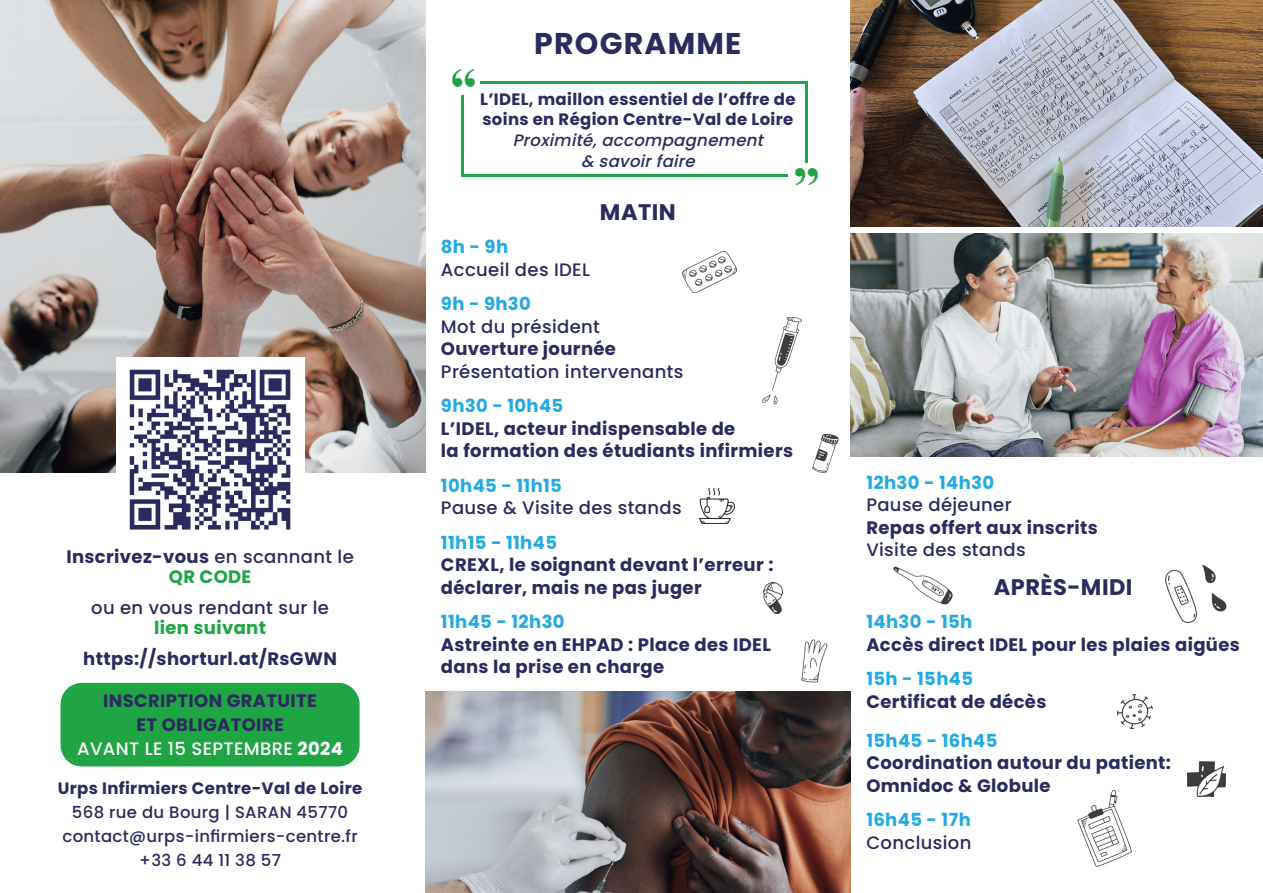
<style>
.page{position:relative;width:1263px;height:893px;background:#fff}
.page>*{position:absolute;margin:0;border:0;box-sizing:border-box;transform-origin:0 0}
.t1{font:700 30px "Poppins";letter-spacing:.04em;color:#2a2b5e}
.t2{font:700 22.5px "Poppins";letter-spacing:.02em;color:#2a2b5e}
.t3{font:700 18px/22.5px "Poppins";letter-spacing:.02em;color:#2a2b5e}
.t4{font:500 18px "Poppins";letter-spacing:.02em;color:#2a2b5e}
.t5{font:700 18px "Poppins";letter-spacing:.02em;color:#22aae2}
.t6{font:700 18px "Poppins";letter-spacing:.02em;color:#20a545}
.t7{font:700 16.5px/19.5px "Poppins";letter-spacing:.02em;color:#2a2b5e}
.t8{font:500 16.5px/24px "Poppins";letter-spacing:.02em;color:#2a2b5e;text-align:center}
.t9{font:italic 500 16.5px/21px "Poppins";color:#2a2b5e;text-align:center}
.s1{font-weight:500}
.s2{color:#20a545}
.s3{font-weight:500;color:#fff}
.s4{color:#fff}
</style>
<div class="page">
<img style="left:0;top:0;width:425px;height:472px">
<img style="left:116px;top:357px;width:188px;height:173px">
<div style="left:61px;top:683px;width:299px;height:83px;background:#20a545;border-radius:21px"></div>
<img style="left:850px;top:0;width:413px;height:227px">
<img style="left:850px;top:233px;width:413px;height:223px">
<img style="left:425px;top:691px;width:425px;height:202px">
<img style="left:452px;top:69px;width:23px;height:18px">
<hr style="left:480px;top:81px;width:326px;height:2px;background:#1ea545">
<hr style="left:463px;top:175px;width:325px;height:2px;background:#1ea545">
<hr style="left:462px;top:96px;width:2px;height:81px;background:#1ea545">
<hr style="left:806px;top:81px;width:2px;height:82px;background:#1ea545">
<img style="left:795px;top:167px;width:23px;height:19px">
<img style="left:682px;top:252px;width:55px;height:40px">
<img style="left:762px;top:318px;width:40px;height:86px">
<img style="left:813px;top:435px;width:25px;height:37px">
<img style="left:699px;top:489px;width:35px;height:35px">
<img style="left:763px;top:582px;width:19px;height:31px">
<img style="left:801px;top:639px;width:27px;height:44px">
<img style="left:893px;top:566px;width:59px;height:39px">
<img style="left:1165px;top:570px;width:31px;height:53px">
<img style="left:1203px;top:564px;width:24px;height:48px">
<img style="left:1118px;top:694px;width:35px;height:34px">
<img style="left:1187px;top:762px;width:39px;height:34px">
<img style="left:1077px;top:791px;width:54px;height:75px">
<p class="t3" style="left:66px;top:547px;width:289px;line-height:19.5px;text-align:center">Inscrivez-vous <span class="s1">en scannant le<br></span><span class="s2">QR CODE</span></p>
<p class="t4" style="left:91px;top:597px;width:239px">ou en vous rendant sur le</p>
<p class="t6" style="left:154px;top:617px;width:114px">lien suivant</p>
<p class="t3" style="left:83px;top:648px;width:255px">https://shorturl.at/RsGWN</p>
<p class="t3" style="left:77px;top:689px;width:267px;line-height:24px;text-align:center">INSCRIPTION GRATUITE<br>ET OBLIGATOIRE<br><span class="s3">AVANT LE 15 SEPTEMBRE</span> <span class="s4">2024</span></p>
<p class="t7" style="left:58px;top:778px;width:306px">Urps Infirmiers Centre-Val de Loire</p>
<p class="t8" style="left:62px;top:800px;width:297px">568 rue du Bourg | SARAN 45770 contact@urps-infirmiers-centre.fr +33 6 44 11 38 57</p>
<h1 class="t1" style="left:534px;top:26px;width:209px">PROGRAMME</h1>
<p class="t7" style="left:480px;top:90px;width:317px">L’IDEL, maillon essentiel de l’offre de soins en Région Centre-Val de Loire</p>
<p class="t9" style="left:513px;top:130px;width:258px">Proximité,accompagnement &amp; savoirfaire</p>
<p class="t2" style="left:600px;top:199px;width:77px">MATIN</p>
<p class="t5" style="left:441px;top:237px;width:69px">8h - 9h</p>
<p class="t4" style="left:441px;top:259px;width:151px">Accueil des IDEL</p>
<p class="t5" style="left:441px;top:294px;width:91px">9h - 9h30</p>
<p class="t4" style="left:441px;top:316px;width:160px">Mot du président</p>
<p class="t3" style="left:441px;top:338px;width:177px">Ouverture journée</p>
<p class="t4" style="left:441px;top:361px;width:244px">Présentation intervenants</p>
<p class="t5" style="left:441px;top:396px;width:124px">9h30 - 10h45</p>
<p class="t3" style="left:441px;top:417px;width:354px">L’IDEL, acteur indispensable de<br>la formation des étudiants infirmiers</p>
<p class="t5" style="left:441px;top:475px;width:123px">10h45 - 11h15</p>
<p class="t4" style="left:441px;top:498px;width:242px">Pause &amp; Visite des stands</p>
<p class="t5" style="left:441px;top:532px;width:118px">11h15 - 11h45</p>
<p class="t3" style="left:441px;top:554px;width:334px">CREXL, le soignant devant l’erreur : déclarer, mais ne pas juger</p>
<p class="t5" style="left:441px;top:612px;width:125px">11h45 - 12h30</p>
<p class="t3" style="left:441px;top:633px;width:332px">Astreinte en EHPAD : Place des IDEL dans la prise en charge</p>
<p class="t5" style="left:866px;top:472px;width:129px">12h30 - 14h30</p>
<p class="t4" style="left:866px;top:495px;width:147px">Pause déjeuner</p>
<p class="t3" style="left:866px;top:516px;width:233px">Repas offert aux inscrits</p>
<p class="t4" style="left:866px;top:540px;width:161px">Visite des stands</p>
<p class="t2" style="left:994px;top:574px;width:140px">APRÈS-MIDI</p>
<p class="t5" style="left:866px;top:612px;width:107px">14h30 - 15h</p>
<p class="t3" style="left:866px;top:633px;width:375px">Accès direct IDEL pour les plaies aigües</p>
<p class="t5" style="left:866px;top:669px;width:108px">15h - 15h45</p>
<p class="t3" style="left:866px;top:690px;width:182px">Certificat de décès</p>
<p class="t5" style="left:866px;top:730px;width:133px">15h45 - 16h45</p>
<p class="t3" style="left:866px;top:752px;width:306px">Coordination autour du patient:<br>Omnidoc &amp; Globule</p>
<p class="t5" style="left:866px;top:810px;width:106px">16h45 - 17h</p>
<p class="t4" style="left:866px;top:832px;width:107px">Conclusion</p>
</div>
